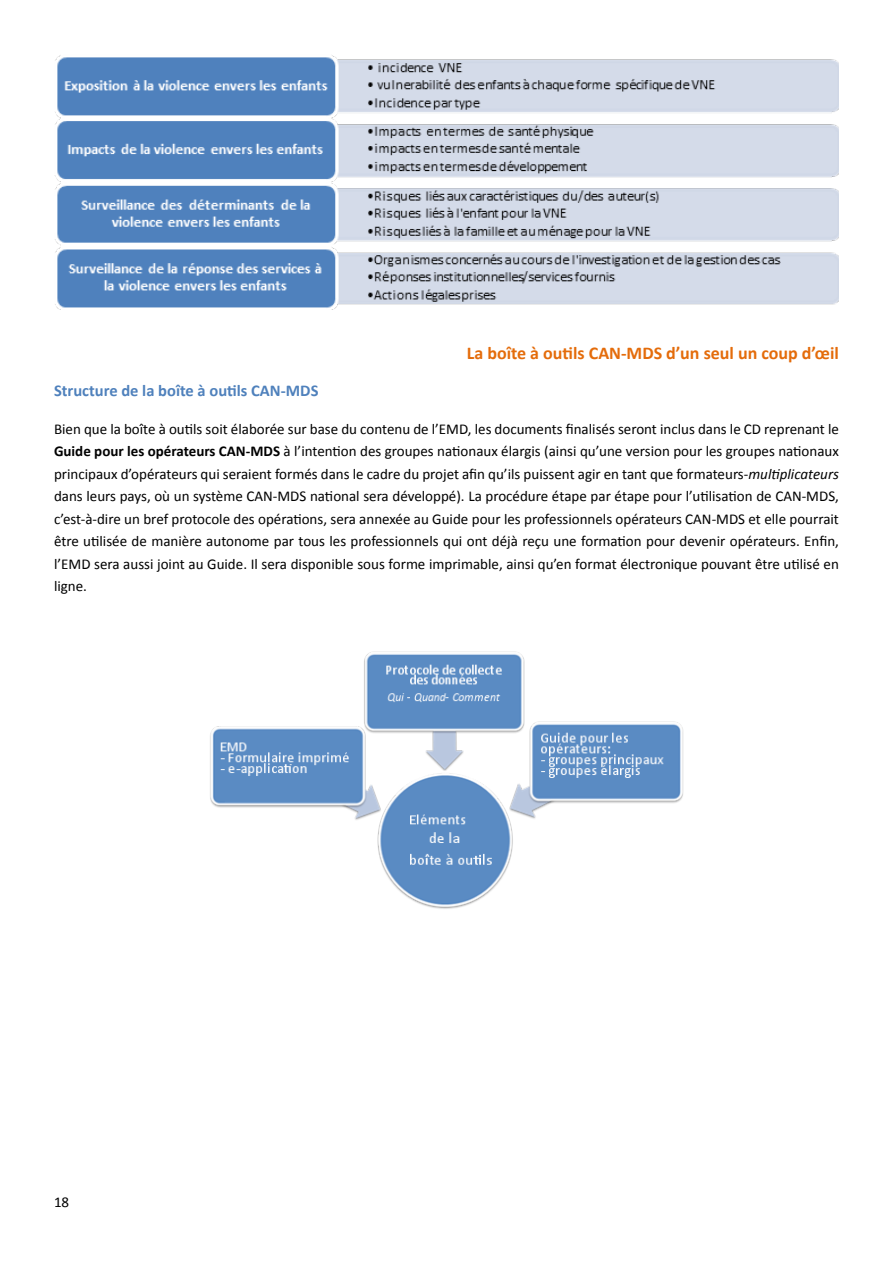
<style>
.page{position:relative;width:893px;height:1263px;background:#fff}
.page>*{position:absolute;margin:0;border:0;box-sizing:border-box;transform-origin:0 0}
.t1{font:700 18px "Calibri";color:#e46c0b}
.t2{font:700 16.5px "Calibri";color:#4f81bc}
.t3{font:15px/22.5px "Calibri";color:#000;text-align:justify}
.s1{font-weight:700}
.s2{font-style:italic}
</style>
<div class="page">
<img style="left:210px;top:651px;width:474px;height:258px">
<img style="left:55px;top:55px;width:784px;height:255px">
<p class="t1" style="left:467px;top:341px;width:374px">La boîte à outils CAN-MDS d’un seul un coup d’œil</p>
<p class="t2" style="left:54px;top:380px;width:266px">Structure de la boîte à outils CAN-MDS</p>
<p class="t3" style="left:54px;top:417px;width:786px">Bien que la boîte à outils soit élaborée sur base du contenu de l’EMD, les documents finalisés seront inclus dans le CD reprenant le <span class="s1">Guide pour les opérateurs CAN-MDS</span> à l’intention des groupes nationaux élargis (ainsi qu’une version pour les groupes nationaux principaux d’opérateurs qui seraient formés dans le cadre du projet afin qu’ils puissent agir en tant que formateurs-<span class="s2">multiplicateurs </span>dans leurs pays, où un système CAN-MDS national sera développé). La procédure étape par étape pour l’utilisation de CAN-MDS, c’est-à-dire un bref protocole des opérations, sera annexée au Guide pour les professionnels opérateurs CAN-MDS et elle pourrait être utilisée de manière autonome par tous les professionnels qui ont déjà reçu une formation pour devenir opérateurs. Enfin, l’EMD sera aussi joint au Guide. Il sera disponible sous forme imprimable, ainsi qu’en format électronique pouvant être utilisé en ligne.</p>
<p class="t3" style="left:54px;top:1192px;width:17px">18</p>
</div>
